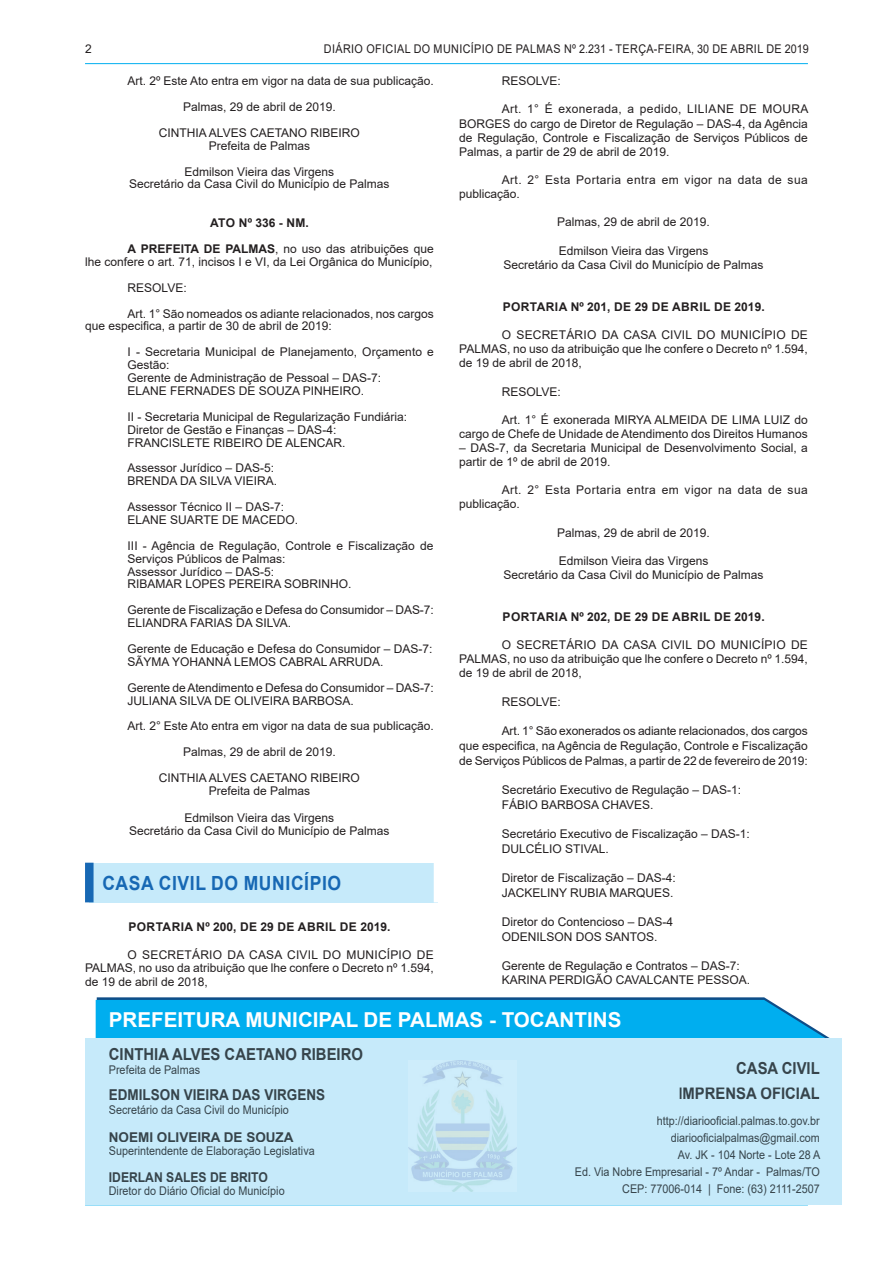
<style>
.page{position:relative;width:893px;height:1263px;background:#fff}
.page>*{position:absolute;margin:0;border:0;box-sizing:border-box;transform-origin:0 0}
.t1{font:700 20.55px "Arial";color:#fff}
.t2{font:700 19.5px "Arial";letter-spacing:.035em;color:#1768b4;scale:.9 1}
.t3{font:700 16.5px/25.7px "Arial";color:#36444b;text-align:right;scale:.9 1}
.t4{font:700 15px "Arial";color:#36444b;scale:.9 1}
.t5{font:700 13.5px "Arial";color:#36444b}
.t6{font:700 13.5px "Arial";color:#36444b;scale:.9 1}
.t7{font:12px/12.9px "Arial";color:#231f20}
.t8{font:12px/17.1px "Arial";color:#36444b;text-align:right;scale:.9 1}
.t9{font:12px/14.1px "Arial";letter-spacing:.035em;color:#231f20}
.t10{font:700 12px "Arial";letter-spacing:.035em;color:#231f20}
.t11{font:12px "Arial";letter-spacing:.035em;color:#231f20;scale:.9 1}
.t12{font:700 12px/25.8px "Arial";letter-spacing:.01em;color:#231f20}
.s1{font-weight:400}
</style>
<div class="page">
<hr style="left:85px;top:63px;width:723px;height:1px;background:#00aeef">
<hr style="left:85px;top:1204px;width:723px;height:1px;background:#00aeef">
<svg style="left:96px;top:997px;width:734px;height:41px;background:#0eace9"></svg>
<div style="left:85px;top:1038px;width:757px;height:166px;background:#c6eafa"></div>
<img style="left:408px;top:1061px;width:108px;height:130px">
<div style="left:89px;top:863px;width:349px;height:39px;background:#c6eafa"></div>
<div style="left:85px;top:863px;width:9px;height:39px;background:#1768b4"></div>
<div style="left:434px;top:863px;width:8px;height:39px;background:#fff"></div>
<p class="t7" style="left:85px;top:42px;width:8px">2</p>
<p class="t11" style="left:324px;top:40px;width:540px">DIÁRIO OFICIAL DO MUNICÍPIO DE PALMAS Nº 2.231 - TERÇA-FEIRA, 30 DE ABRIL DE 2019</p>
<p class="t7" style="left:128px;top:75px;width:308px">Art. 2º Este Ato entra em vigor na data de sua publicação.</p>
<p class="t7" style="left:183px;top:100px;width:154px">Palmas, 29 de abril de 2019.</p>
<p class="t7" style="left:159px;top:126px;width:202px">CINTHIA ALVES CAETANO RIBEIRO</p>
<p class="t7" style="left:185px;top:133px;width:151px;line-height:25.8px;text-align:center">Prefeita de Palmas<br>Edmilson Vieira das Virgens</p>
<p class="t7" style="left:129px;top:178px;width:262px">Secretário da Casa Civil do Município de Palmas</p>
<p class="t12" style="left:128px;top:210px;width:308px;text-indent:82px">ATO Nº 336 - NM.<br>A PREFEITA DE PALMAS<span class="s1">, no uso das atribuições que</span></p>
<p class="t7" style="left:128px;top:249px;width:308px;line-height:25.8px;text-indent:-43px">lhe confere o art. 71, incisos I e VI, da Lei Orgânica do Município,<br>RESOLVE:<br>Art. 1° São nomeados os adiante relacionados, nos cargos</p>
<p class="t7" style="left:128px;top:313px;width:308px;line-height:25.8px;text-indent:-43px">que especifica, a partir de 30 de abril de 2019:<br>I - Secretaria Municipal de Planejamento, Orçamento e</p>
<p class="t7" style="left:128px;top:358px;width:255px">Gestão:<br>Gerente de Administração de Pessoal – DAS-7:<br>ELANE FERNADES DE SOUZA PINHEIRO.</p>
<p class="t7" style="left:128px;top:410px;width:281px">II - Secretaria Municipal de Regularização Fundiária:<br>Diretor de Gestão e Finanças – DAS-4:<br>FRANCISLETE RIBEIRO DE ALENCAR.</p>
<p class="t7" style="left:128px;top:462px;width:151px">Assessor Jurídico – DAS-5:<br>BRENDA DA SILVA VIEIRA.</p>
<p class="t7" style="left:128px;top:500px;width:172px">Assessor Técnico II – DAS-7:<br>ELANE SUARTE DE MACEDO.</p>
<p class="t7" style="left:128px;top:539px;width:307px">III - Agência de Regulação, Controle e Fiscalização de Serviços Públicos de Palmas:<br>Assessor Jurídico – DAS-5:<br>RIBAMAR LOPES PEREIRA SOBRINHO.</p>
<p class="t7" style="left:128px;top:603px;width:308px">Gerente de Fiscalização e Defesa do Consumidor – DAS-7:<br>ELIANDRA FARIAS DA SILVA.</p>
<p class="t7" style="left:128px;top:642px;width:306px">Gerente de Educação e Defesa do Consumidor – DAS-7:<br>SÃYMA YOHANNA LEMOS CABRAL ARRUDA.</p>
<p class="t7" style="left:128px;top:681px;width:308px">Gerente de Atendimento e Defesa do Consumidor – DAS-7:<br>JULIANA SILVA DE OLIVEIRA BARBOSA.</p>
<p class="t7" style="left:128px;top:720px;width:308px">Art. 2° Este Ato entra em vigor na data de sua publicação.</p>
<p class="t7" style="left:183px;top:745px;width:154px">Palmas, 29 de abril de 2019.</p>
<p class="t7" style="left:159px;top:771px;width:202px">CINTHIA ALVES CAETANO RIBEIRO</p>
<p class="t7" style="left:209px;top:784px;width:103px">Prefeita de Palmas</p>
<p class="t7" style="left:129px;top:811px;width:262px;text-align:center">Edmilson Vieira das Virgens<br>Secretário da Casa Civil do Município de Palmas</p>
<h2 class="t2" style="left:102px;top:869px;width:267px">CASA CIVIL DO MUNICÍPIO</h2>
<p class="t10" style="left:128px;top:918px;width:264px">PORTARIA Nº 200, DE 29 DE ABRIL DE 2019.</p>
<p class="t7" style="left:85px;top:947px;width:350px;line-height:13.5px;text-align:justify;text-indent:43px">O SECRETÁRIO DA CASA CIVIL DO MUNICÍPIO DE PALMAS, no uso da atribuição que lhe confere o Decreto nº 1.594, de 19 de abril de 2018,</p>
<p class="t7" style="left:502px;top:75px;width:61px">RESOLVE:</p>
<p class="t7" style="left:459px;top:102px;width:351px;line-height:14.1px;text-align:justify;text-indent:43px">Art. 1° É exonerada, a pedido, LILIANE DE MOURA BORGES do cargo de Diretor de Regulação – DAS-4, da Agência de Regulação, Controle e Fiscalização de Serviços Públicos de Palmas, a partir de 29 de abril de 2019.</p>
<p class="t9" style="left:459px;top:173px;width:350px;text-indent:43px">Art. 2° Esta Portaria entra em vigor na data de sua publicação.</p>
<p class="t7" style="left:557px;top:216px;width:154px">Palmas, 29 de abril de 2019.</p>
<p class="t7" style="left:503px;top:243px;width:262px;line-height:14.1px;text-align:center">Edmilson Vieira das Virgens<br>Secretário da Casa Civil do Município de Palmas</p>
<p class="t10" style="left:503px;top:298px;width:263px">PORTARIA Nº 201, DE 29 DE ABRIL DE 2019.</p>
<p class="t7" style="left:459px;top:328px;width:350px;line-height:14.1px;text-align:justify;text-indent:43px">O SECRETÁRIO DA CASA CIVIL DO MUNICÍPIO DE PALMAS, no uso da atribuição que lhe confere o Decreto nº 1.594, de 19 de abril de 2018,</p>
<p class="t7" style="left:502px;top:385px;width:61px">RESOLVE:</p>
<p class="t7" style="left:459px;top:412px;width:350px;line-height:14.1px;text-align:right">Art. 1° É exonerada MIRYA ALMEIDA DE LIMA LUIZ do<br>cargo de Chefe de Unidade de Atendimento dos Direitos Humanos</p>
<p class="t7" style="left:459px;top:441px;width:350px;line-height:14.1px">– DAS-7, da Secretaria Municipal de Desenvolvimento Social, a partir de 1º de abril de 2019.</p>
<p class="t9" style="left:459px;top:483px;width:350px;text-indent:43px">Art. 2° Esta Portaria entra em vigor na data de sua publicação.</p>
<p class="t7" style="left:557px;top:526px;width:154px">Palmas, 29 de abril de 2019.</p>
<p class="t7" style="left:503px;top:553px;width:262px;line-height:14.1px;text-align:center">Edmilson Vieira das Virgens<br>Secretário da Casa Civil do Município de Palmas</p>
<p class="t10" style="left:503px;top:608px;width:263px">PORTARIA Nº 202, DE 29 DE ABRIL DE 2019.</p>
<p class="t7" style="left:459px;top:637px;width:350px;line-height:14.1px;text-align:justify;text-indent:43px">O SECRETÁRIO DA CASA CIVIL DO MUNICÍPIO DE PALMAS, no uso da atribuição que lhe confere o Decreto nº 1.594, de 19 de abril de 2018,</p>
<p class="t7" style="left:502px;top:695px;width:61px">RESOLVE:</p>
<p class="t7" style="left:459px;top:724px;width:350px;line-height:14.7px;text-align:justify;text-indent:43px">Art. 1° São exonerados os adiante relacionados, dos cargos que especifica, na Agência de Regulação, Controle e Fiscalização de Serviços Públicos de Palmas, a partir de 22 de fevereiro de 2019:</p>
<p class="t7" style="left:502px;top:782px;width:241px;line-height:14.7px">Secretário Executivo de Regulação – DAS-1:<br>FÁBIO BARBOSA CHAVES.</p>
<p class="t7" style="left:502px;top:826px;width:250px;line-height:14.7px">Secretário Executivo de Fiscalização – DAS-1:<br>DULCÉLIO STIVAL.</p>
<p class="t7" style="left:502px;top:871px;width:176px;line-height:14.7px">Diretor de Fiscalização – DAS-4:<br>JACKELINY RUBIA MARQUES.</p>
<p class="t7" style="left:502px;top:914px;width:173px;line-height:14.5px">Diretor do Contencioso – DAS-4<br>ODENILSON DOS SANTOS.</p>
<p class="t7" style="left:502px;top:958px;width:250px;line-height:14px">Gerente de Regulação e Contratos – DAS-7:<br>KARINA PERDIGÃO CAVALCANTE PESSOA.</p>
<h1 class="t1" style="left:109px;top:1005px;width:514px">PREFEITURA MUNICIPAL DE PALMAS - TOCANTINS</h1>
<h3 class="t3" style="left:109px;top:1042px;width:284px">CINTHIA ALVES CAETANO RIBEIRO</h3>
<p class="t8" style="left:109px;top:1061px;width:103px">Prefeita de Palmas</p>
<p class="t4" style="left:109px;top:1084px;width:242px">EDMILSON VIEIRA DAS VIRGENS</p>
<p class="t8" style="left:109px;top:1101px;width:202px">Secretário da Casa Civil do Município</p>
<p class="t5" style="left:109px;top:1127px;width:186px">NOEMI OLIVEIRA DE SOUZA</p>
<p class="t8" style="left:109px;top:1142px;width:230px">Superintendente de Elaboração Legislativa</p>
<p class="t6" style="left:109px;top:1167px;width:178px">IDERLAN SALES DE BRITO</p>
<p class="t8" style="left:109px;top:1182px;width:197px">Diretor do Diário Oficial do Município</p>
<h3 class="t3" style="left:678px;top:1055px;width:159px">CASA CIVIL<br>IMPRENSA OFICIAL</h3>
<p class="t8" style="left:575px;top:1112px;width:274px">http://diariooficial.palmas.to.gov.br diariooficialpalmas@gmail.com<br>Av. JK - 104 Norte - Lote 28 A<br>Ed. Via Nobre Empresarial - 7º Andar - Palmas/TO CEP: 77006-014 | Fone: (63) 2111-2507</p>
</div>
